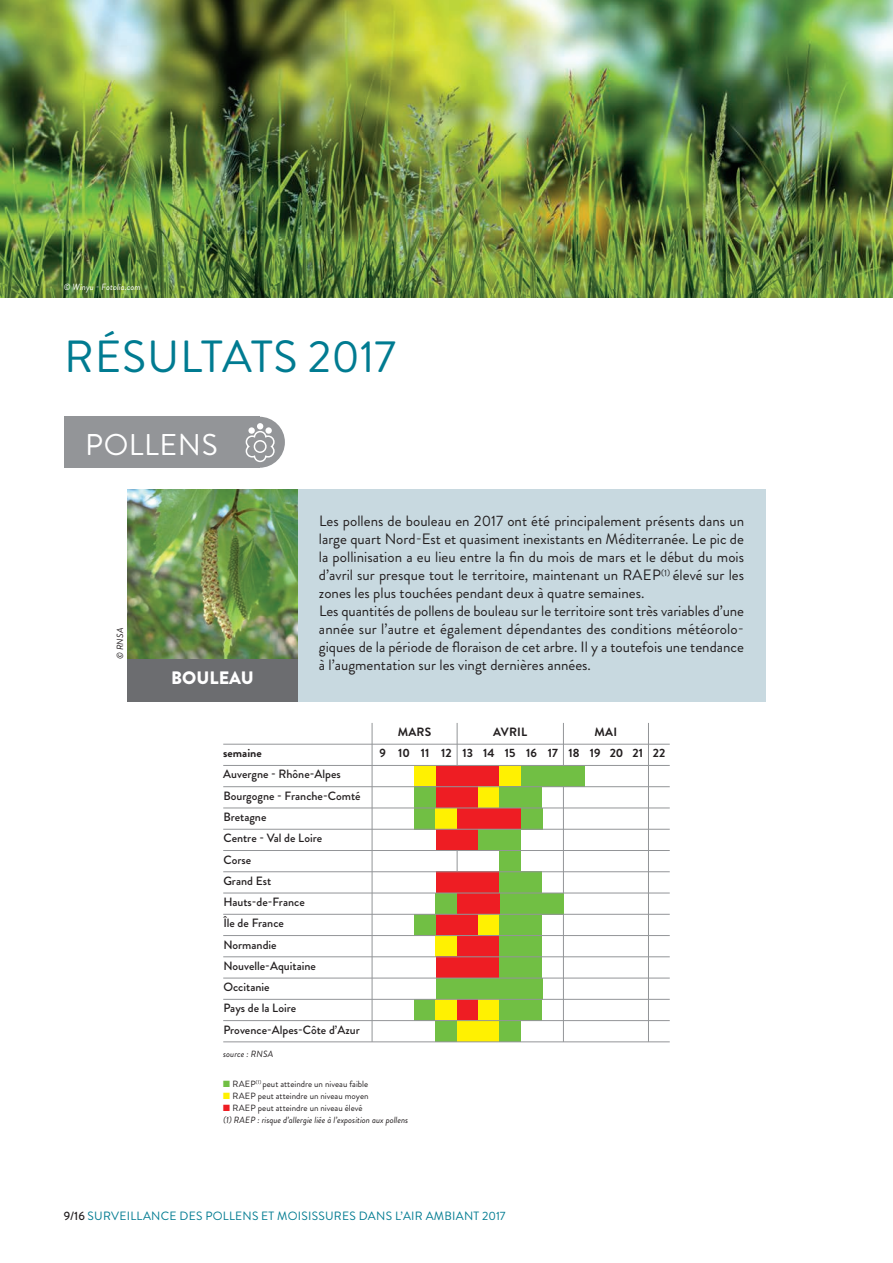
<style>
.page{position:relative;width:893px;height:1263px;background:#fff}
.page>*{position:absolute;margin:0;border:0;box-sizing:border-box;transform-origin:0 0}
.t1{font:45px "Brandon Grotesque";color:#007b91}
.t2{font:30px "Brandon Grotesque";letter-spacing:.02em;color:#fff}
.t3{font:900 18px "Brandon Grotesque";color:#fff}
.t4{font:15px/18px "Brandon Grotesque";color:#231f20}
.t5{font:500 12px/21.3px "Brandon Grotesque";color:#231f20}
.t6{font:12px "Brandon Grotesque";letter-spacing:.02em;color:#007b91}
.t7{font:700 12px "Brandon Grotesque";color:#231f20}
.t8{font:italic 9px/12px "Brandon Grotesque";color:#231f20}
.t9{font:9px "Brandon Grotesque";color:#231f20}
.t10{font:italic 9px "Brandon Grotesque";color:#fff}
.s1{color:#71bf44}
.s2{color:#fff101}
.s3{color:#ee1d23}
.s4{font-style:normal}
.s5{font-weight:500;color:#231f20}
</style>
<div class="page">
<hr style="left:563px;top:723px;width:1px;height:319px;background:#939598">
<hr style="left:457px;top:723px;width:1px;height:319px;background:#939598">
<hr style="left:372px;top:723px;width:1px;height:319px;background:#939598">
<div style="left:64px;top:417px;width:195px;height:51px;background:#939598"></div>
<div style="left:234px;top:417px;width:51px;height:51px;background:#939598;border-radius:50%"></div>
<svg style="left:245px;top:423px;width:30px;height:40px"></svg>
<div style="left:265px;top:427px;width:7px;height:7px;background:#fff;border-radius:50%"></div>
<div style="left:248px;top:427px;width:7px;height:7px;background:#fff;border-radius:50%"></div>
<div style="left:415px;top:765px;width:21px;height:22px;background:#fff101"></div>
<div style="left:436px;top:765px;width:64px;height:22px;background:#ee1d23"></div>
<div style="left:500px;top:765px;width:21px;height:22px;background:#fff101"></div>
<div style="left:521px;top:765px;width:64px;height:22px;background:#71bf44"></div>
<div style="left:415px;top:787px;width:21px;height:21px;background:#71bf44"></div>
<div style="left:436px;top:787px;width:42px;height:21px;background:#ee1d23"></div>
<div style="left:478px;top:787px;width:22px;height:21px;background:#fff101"></div>
<div style="left:500px;top:787px;width:42px;height:21px;background:#71bf44"></div>
<div style="left:415px;top:808px;width:21px;height:21px;background:#71bf44"></div>
<div style="left:436px;top:808px;width:21px;height:21px;background:#fff101"></div>
<div style="left:457px;top:808px;width:64px;height:21px;background:#ee1d23"></div>
<div style="left:521px;top:808px;width:21px;height:21px;background:#71bf44"></div>
<div style="left:436px;top:829px;width:42px;height:21px;background:#ee1d23"></div>
<div style="left:478px;top:829px;width:43px;height:21px;background:#71bf44"></div>
<div style="left:500px;top:850px;width:21px;height:22px;background:#71bf44"></div>
<div style="left:436px;top:872px;width:64px;height:21px;background:#ee1d23"></div>
<div style="left:500px;top:872px;width:42px;height:21px;background:#71bf44"></div>
<div style="left:436px;top:893px;width:21px;height:21px;background:#71bf44"></div>
<div style="left:457px;top:893px;width:43px;height:21px;background:#ee1d23"></div>
<div style="left:500px;top:893px;width:63px;height:21px;background:#71bf44"></div>
<div style="left:415px;top:914px;width:21px;height:21px;background:#71bf44"></div>
<div style="left:436px;top:914px;width:42px;height:21px;background:#ee1d23"></div>
<div style="left:478px;top:914px;width:22px;height:21px;background:#fff101"></div>
<div style="left:500px;top:914px;width:42px;height:21px;background:#71bf44"></div>
<div style="left:436px;top:935px;width:21px;height:22px;background:#fff101"></div>
<div style="left:457px;top:935px;width:43px;height:22px;background:#ee1d23"></div>
<div style="left:500px;top:935px;width:42px;height:22px;background:#71bf44"></div>
<div style="left:436px;top:957px;width:64px;height:21px;background:#ee1d23"></div>
<div style="left:500px;top:957px;width:42px;height:21px;background:#71bf44"></div>
<div style="left:436px;top:978px;width:106px;height:21px;background:#71bf44"></div>
<div style="left:415px;top:999px;width:21px;height:21px;background:#71bf44"></div>
<div style="left:436px;top:999px;width:21px;height:21px;background:#fff101"></div>
<div style="left:457px;top:999px;width:21px;height:21px;background:#ee1d23"></div>
<div style="left:478px;top:999px;width:22px;height:21px;background:#fff101"></div>
<div style="left:500px;top:999px;width:42px;height:21px;background:#71bf44"></div>
<div style="left:436px;top:1020px;width:21px;height:22px;background:#71bf44"></div>
<div style="left:457px;top:1020px;width:43px;height:22px;background:#fff101"></div>
<div style="left:500px;top:1020px;width:21px;height:22px;background:#71bf44"></div>
<hr style="left:223px;top:765px;width:447px;height:1px;background:#939598">
<hr style="left:223px;top:744px;width:447px;height:1px;background:#939598">
<hr style="left:223px;top:786px;width:447px;height:1px;background:#939598">
<hr style="left:223px;top:807px;width:447px;height:1px;background:#939598">
<hr style="left:223px;top:829px;width:447px;height:1px;background:#939598">
<hr style="left:223px;top:850px;width:447px;height:1px;background:#939598">
<hr style="left:223px;top:871px;width:447px;height:1px;background:#939598">
<hr style="left:223px;top:893px;width:447px;height:1px;background:#939598">
<hr style="left:223px;top:914px;width:447px;height:1px;background:#939598">
<hr style="left:223px;top:935px;width:447px;height:1px;background:#939598">
<hr style="left:223px;top:956px;width:447px;height:1px;background:#939598">
<hr style="left:223px;top:978px;width:447px;height:1px;background:#939598">
<hr style="left:223px;top:999px;width:447px;height:1px;background:#939598">
<hr style="left:223px;top:1020px;width:447px;height:1px;background:#939598">
<hr style="left:223px;top:1041px;width:447px;height:1px;background:#939598">
<hr style="left:648px;top:723px;width:1px;height:319px;background:#939598">
<img style="left:128px;top:489px;width:170px;height:170px">
<div style="left:128px;top:659px;width:170px;height:43px;background:#6c6d70"></div>
<div style="left:298px;top:489px;width:467px;height:213px;background:#c8d9e0"></div>
<img style="left:0;top:0;width:893px;height:298px">
<p class="t10" style="left:64px;top:284px;width:78px">© Winyu - Fotolia.com</p>
<h1 class="t1" style="left:64px;top:339px;width:333px">RÉSULTATS 2017</h1>
<h2 class="t2" style="left:85px;top:433px;width:134px">POLLENS</h2>
<p class="t8" style="left:115px;top:659px;width:33px;rotate:-90deg">© RNSA</p>
<p class="t3" style="left:171px;top:671px;width:84px">BOULEAU</p>
<p class="t4" style="left:319px;top:514px;width:427px">Les pollens de bouleau en 2017 ont été principalement présents dans un large quart Nord-Est et quasiment inexistants en Méditerranée. Le pic de la pollinisation a eu lieu entre la fin du mois de mars et le début du mois d’avril sur presque tout le territoire, maintenant un RAEP<sup>(1)</sup> élevé sur les zones les plus touchées pendant deux à quatre semaines.<br>Les quantités de pollens de bouleau sur le territoire sont très variables d’une année sur l’autre et également dépendantes des conditions météorolo&shy;giques de la période de floraison de cet arbre. Il y a toutefois une tendance à l’augmentation sur les vingt dernières années.</p>
<p class="t7" style="left:398px;top:727px;width:35px">MARS</p>
<p class="t7" style="left:493px;top:727px;width:36px">AVRIL</p>
<p class="t7" style="left:595px;top:727px;width:24px">MAI</p>
<p class="t7" style="left:223px;top:749px;width:40px">semaine</p>
<p class="t7" style="left:379px;top:749px;width:287px">9 10 11 12 13 14 15 16 17 18 19 20 21 22</p>
<p class="t5" style="left:223px;top:765px;width:119px">Auvergne - Rhône-Alpes</p>
<p class="t5" style="left:223px;top:787px;width:139px">Bourgogne - Franche-Comté<br>Bretagne<br>Centre - Val de Loire<br>Corse<br>Grand Est<br>Hauts-de-France<br>Île de France<br>Normandie<br>Nouvelle-Aquitaine<br>Occitanie<br>Pays de la Loire<br>Provence-Alpes-Côte d’Azur</p>
<p class="t8" style="left:223px;top:1049px;width:51px">source : RNSA</p>
<p class="t9" style="left:223px;top:1080px;width:147px"><span class="s1">■</span> RAEP<sup>(1)</sup> peut atteindre un niveau faible</p>
<p class="t9" style="left:223px;top:1092px;width:147px"><span class="s2">■</span> RAEP peut atteindre un niveau moyen</p>
<p class="t8" style="left:223px;top:1103px;width:187px"><span class="s3">■</span> <span class="s4">RAEP peut atteindre un niveau élevé<br></span>(1) RAEP : risque d’allergie liée à l’exposition aux pollens</p>
<p class="t6" style="left:64px;top:1212px;width:443px"><span class="s5">9/16</span> SURVEILLANCE DES POLLENS ET MOISISSURES DANS L’AIR AMBIANT 2017</p>
</div>
